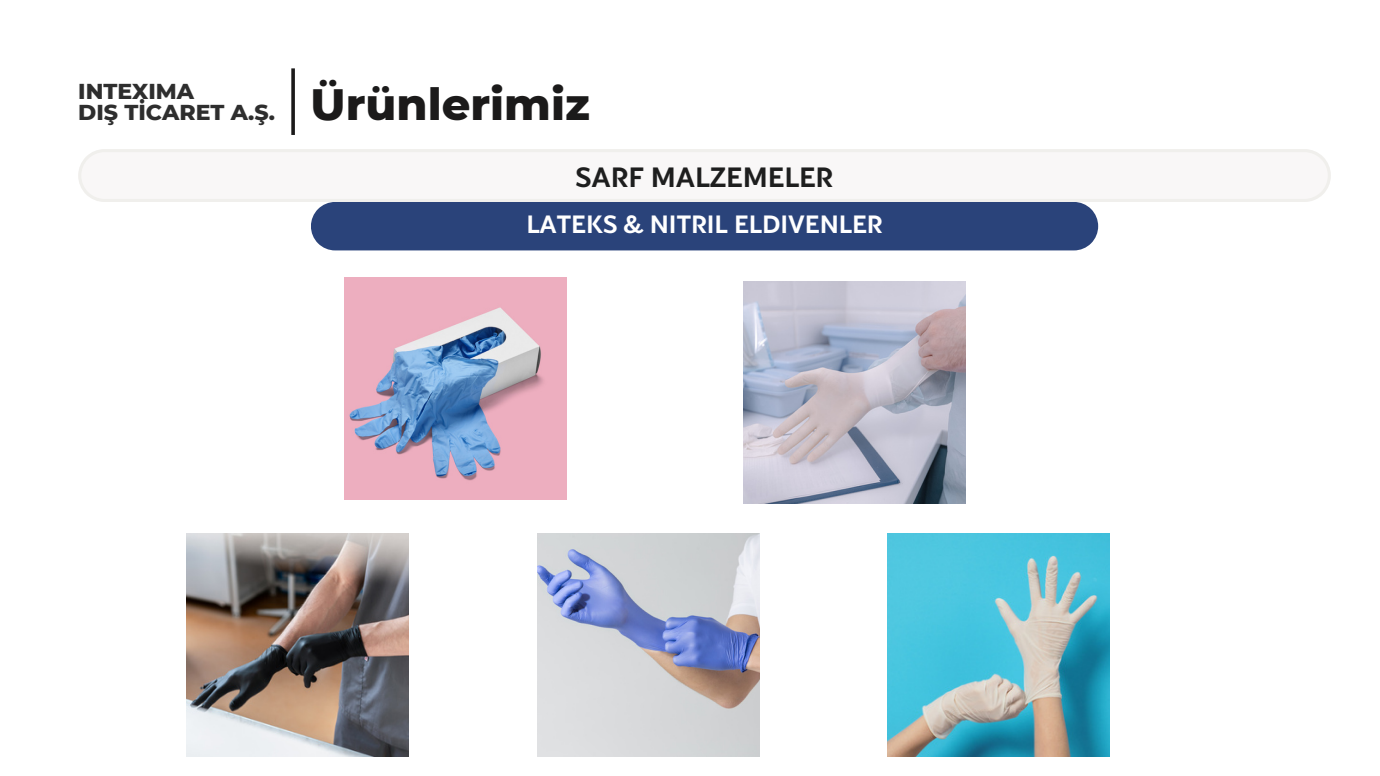
<style>
.page{position:relative;width:1380px;height:776px;background:#fff}
.page>*{position:absolute;margin:0;border:0;box-sizing:border-box;transform-origin:0 0}
.t1{font:800 44.8px "Montserrat";color:#1b1a1a}
.t2{font:700 27.8px "Blacker Sans Pro";color:#1e1e1e}
.t3{font:700 24.8px "Blacker Sans Pro";color:#fff}
.t4{font:800 22px "Montserrat";color:#2e2e2e}
</style>
<div class="page">
<svg style="left:291px;top:68px;width:4px;height:67px"></svg>
<svg style="left:78px;top:149px;width:1253px;height:53px"></svg>
<div style="left:311px;top:202px;width:787px;height:48px;background:#2a437a"></div>
<img style="left:744px;top:281px;width:222px;height:222px">
<img style="left:187px;top:534px;width:222px;height:222px">
<img style="left:344px;top:277px;width:222px;height:222px">
<img style="left:537px;top:534px;width:222px;height:222px">
<img style="left:888px;top:534px;width:222px;height:222px">
<p class="t4" style="left:78px;top:77px;width:117px">INTEXIMA</p>
<p class="t4" style="left:78px;top:99px;width:198px">DIŞ TİCARET A.Ş.</p>
<p class="t1" style="left:311px;top:76px;width:281px">Ürünlerimiz</p>
<p class="t2" style="left:576px;top:159px;width:259px">SARF MALZEMELER</p>
<p class="t3" style="left:526px;top:209px;width:358px">LATEKS &amp; NITRIL ELDIVENLER</p>
</div>
